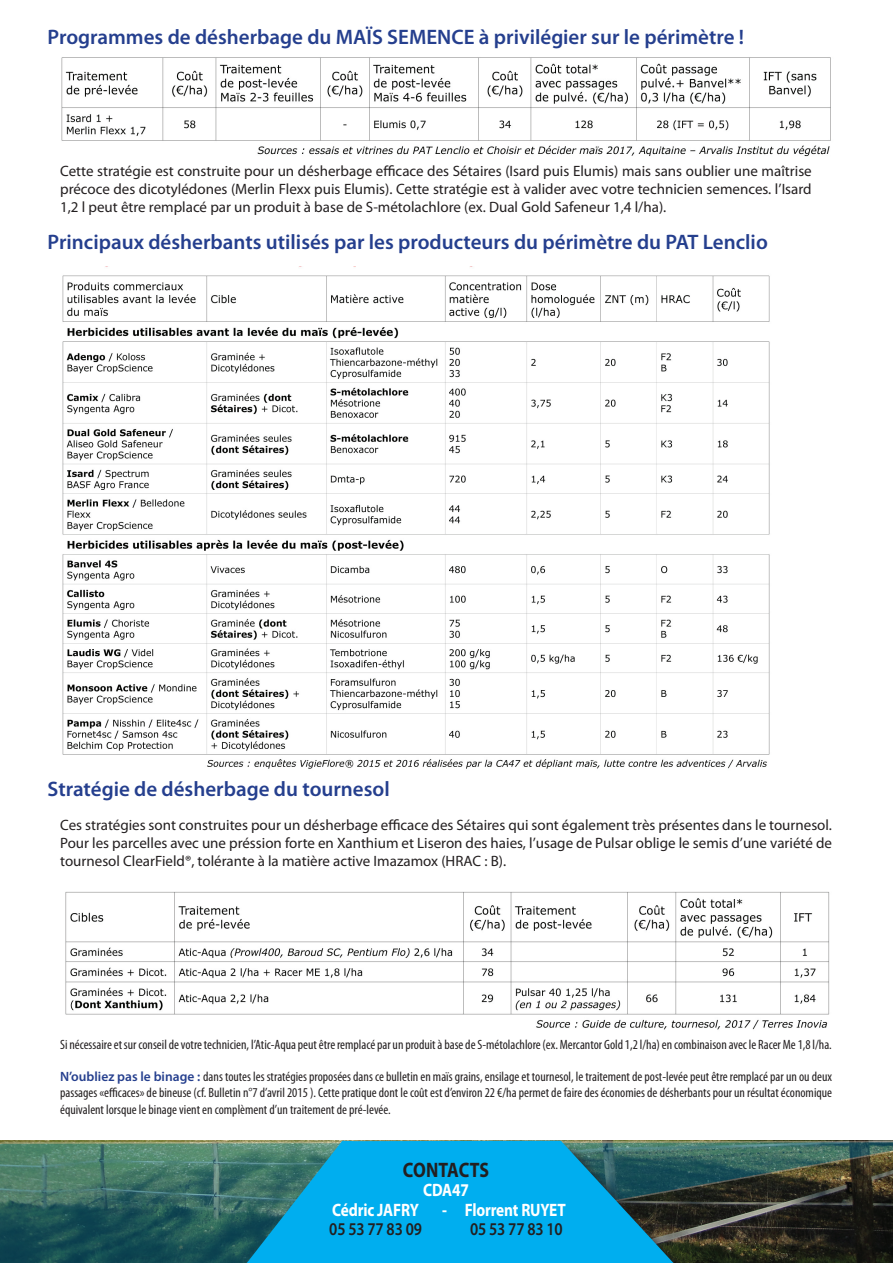
<style>
.page{position:relative;width:893px;height:1263px;background:#fff}
.page>*{position:absolute;margin:0;border:0;box-sizing:border-box;transform-origin:0 0}
.t1{font:600 21px "Myriad Pro";color:#253f8e}
.t2{font:700 21px "Myriad Pro";color:#231f20;scale:.85 1}
.t3{font:700 18px "Myriad Pro";letter-spacing:-.01em;color:#fff;scale:.85 1}
.t4{font:600 18px "Myriad Pro";letter-spacing:-.01em;color:#231f20;scale:.85 1}
.t5{font:15px/18px "Myriad Pro";color:#231f20;text-align:justify}
.t6{font:condensed 13.5px/16.2px "Myriad Pro";color:#231f20;text-align:justify}
.s1{font-weight:600;font-stretch:normal;color:#253f8e}
</style>
<div class="page">
<svg style="left:0;top:1140px;width:893px;height:123px;background:#35544b"></svg>
<div style="left:246px;top:1143px;width:449px;height:120px;background:#231f20;opacity:.75"></div>
<svg style="left:247px;top:1141px;width:426px;height:122px;background:#0d9bcb"></svg>
<img style="left:61px;top:57px;width:770px;height:100px">
<img style="left:62px;top:266px;width:708px;height:503px">
<img style="left:65px;top:891px;width:765px;height:139px">
<h1 class="t1" style="left:48px;top:24px;width:698px">Programmes de désherbage du MAÏS SEMENCE à privilégier sur le périmètre !</h1>
<p class="t5" style="left:60px;top:161px;width:753px">Cette stratégie est construite pour un désherbage efficace des Sétaires (Isard puis Elumis) mais sans oublier une maîtrise précoce des dicotylédones (Merlin Flexx puis Elumis). Cette stratégie est à valider avec votre technicien semences. l’Isard 1,2 l peut être remplacé par un produit à base de S-métolachlore (ex. Dual Gold Safeneur 1,4 l/ha).</p>
<h1 class="t1" style="left:48px;top:228px;width:722px">Principaux désherbants utilisés par les producteurs du périmètre du PAT Lenclio</h1>
<h1 class="t1" style="left:48px;top:776px;width:344px">Stratégie de désherbage du tournesol</h1>
<p class="t5" style="left:60px;top:816px;width:773px">Ces stratégies sont construites pour un désherbage efficace des Sétaires qui sont également très présentes dans le tournesol.<br>Pour les parcelles avec une préssion forte en Xanthium et Liseron des haies, l’usage de Pulsar oblige le semis d’une variété de tournesol ClearField®, tolérante à la matière active Imazamox (HRAC : B).</p>
<p class="t6" style="left:60px;top:1036px;width:773px">Si nécessaire et sur conseil de votre technicien, l’Atic-Aqua peut être remplacé par un produit à base de S-métolachlore (ex. Mercantor Gold 1,2 l/ha) en combinaison avec le Racer Me 1,8 l/ha.</p>
<p class="t6" style="left:60px;top:1068px;width:773px"><span class="s1">N’oubliez pas le binage :</span> dans toutes les stratégies proposées dans ce bulletin en maïs grains, ensilage et tournesol, le traitement de post-levée peut être remplacé par un ou deux passages «efficaces» de bineuse (cf. Bulletin n°7 d’avril 2015 ). Cette pratique dont le coût est d’environ 22 €/ha permet de faire des économies de désherbants pour un résultat économique équivalent lorsque le binage vient en complèment d’un traitement de pré-levée.</p>
<h1 class="t2" style="left:403px;top:1156px;width:103px">Contacts</h1>
<p class="t3" style="left:423px;top:1178px;width:56px">CDA47</p>
<p class="t3" style="left:332px;top:1198px;width:104px">Cédric JAFRY</p>
<p class="t3" style="left:442px;top:1198px;width:146px">- Florrent RUYET</p>
<p class="t4" style="left:329px;top:1218px;width:111px">05 53 77 83 09</p>
<p class="t4" style="left:470px;top:1218px;width:111px">05 53 77 83 10</p>
</div>
